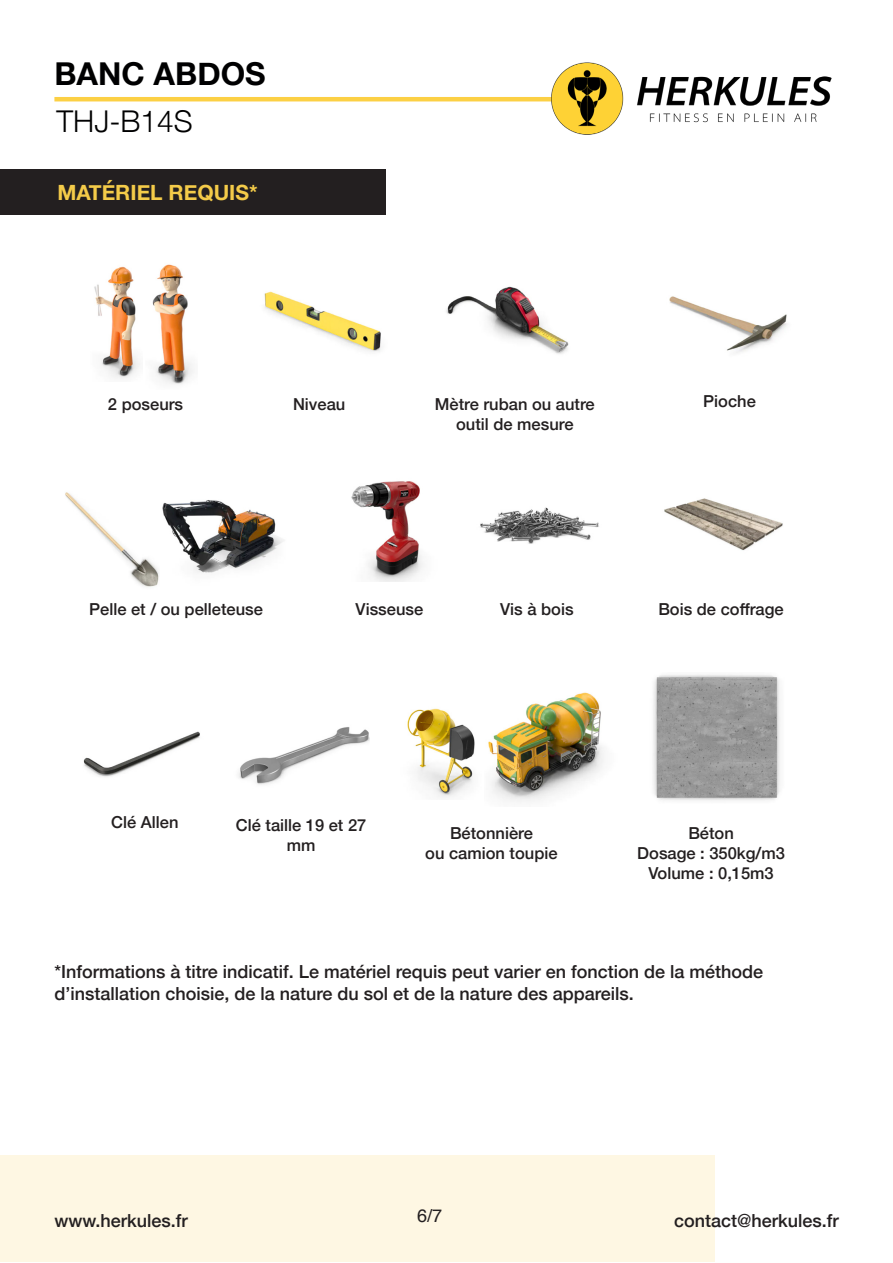
<style>
.page{position:relative;width:893px;height:1263px;background:#fff}
.page>*{position:absolute;margin:0;border:0;box-sizing:border-box;transform-origin:0 0}
.t1{font:700 31.5px "Helvetica Neue";color:#000001}
.t2{font:300 30px "Helvetica Neue";color:#000001}
.t3{font:700 21px "Helvetica Neue";color:#f4cb49}
.t4{font:500 18px/21.6px "Helvetica Neue";color:#231f20}
.t5{font:18px "Helvetica";color:#231f20}
.t6{font:500 16.5px/19.8px "Helvetica Neue";color:#231f20;text-align:center}
</style>
<div class="page">
<div style="left:0;top:1156px;width:715px;height:106px;background:#fef7e3"></div>
<hr style="left:54px;top:97px;width:505px;height:4px;background:#fcd044">
<img style="left:546px;top:62px;width:286px;height:73px">
<div style="left:0;top:169px;width:386px;height:45px;background:#231f20"></div>
<img style="left:65px;top:492px;width:94px;height:95px">
<img style="left:488px;top:692px;width:116px;height:110px">
<img style="left:162px;top:500px;width:122px;height:73px">
<img style="left:83px;top:731px;width:117px;height:46px">
<img style="left:669px;top:296px;width:118px;height:57px">
<img style="left:446px;top:286px;width:123px;height:68px">
<img style="left:664px;top:498px;width:119px;height:53px">
<img style="left:264px;top:291px;width:117px;height:61px">
<img style="left:407px;top:708px;width:68px;height:90px">
<img style="left:653px;top:674px;width:127px;height:127px">
<img style="left:152px;top:264px;width:41px;height:121px">
<img style="left:94px;top:266px;width:46px;height:113px">
<img style="left:480px;top:507px;width:119px;height:37px">
<img style="left:351px;top:481px;width:72px;height:101px">
<img style="left:238px;top:727px;width:132px;height:58px">
<p class="t1" style="left:54px;top:49px;width:213px">BANC ABDOS</p>
<p class="t2" style="left:57px;top:98px;width:138px">THJ-B14S</p>
<p class="t3" style="left:57px;top:176px;width:202px">MATÉRIEL REQUIS*</p>
<p class="t6" style="left:108px;top:393px;width:77px">2 poseurs</p>
<p class="t6" style="left:293px;top:393px;width:54px">Niveau</p>
<p class="t6" style="left:435px;top:393px;width:161px">Mètre ruban ou autre outil de mesure</p>
<p class="t6" style="left:703px;top:390px;width:54px">Pioche</p>
<p class="t6" style="left:89px;top:598px;width:175px">Pelle et / ou pelleteuse</p>
<p class="t6" style="left:355px;top:598px;width:69px">Visseuse</p>
<p class="t6" style="left:500px;top:598px;width:75px">Vis à bois</p>
<p class="t6" style="left:658px;top:598px;width:127px">Bois de coffrage</p>
<p class="t6" style="left:111px;top:811px;width:69px">Clé Allen</p>
<p class="t6" style="left:236px;top:814px;width:132px">Clé taille 19 et 27 mm</p>
<p class="t6" style="left:450px;top:822px;width:84px">Bétonnière</p>
<p class="t6" style="left:425px;top:842px;width:134px">ou camion toupie</p>
<p class="t6" style="left:688px;top:822px;width:47px">Béton</p>
<p class="t6" style="left:637px;top:842px;width:149px">Dosage : 350kg/m3</p>
<p class="t6" style="left:648px;top:862px;width:127px">Volume : 0,15m3</p>
<p class="t4" style="left:54px;top:959px;width:710px">*Informations à titre indicatif. Le matériel requis peut varier en fonction de la méthode d’installation choisie, de la nature du sol et de la nature des appareils.</p>
<p class="t4" style="left:54px;top:1208px;width:135px">www.herkules.fr</p>
<p class="t5" style="left:417px;top:1202px;width:27px">6/7</p>
<p class="t4" style="left:674px;top:1208px;width:166px">contact@herkules.fr</p>
</div>
